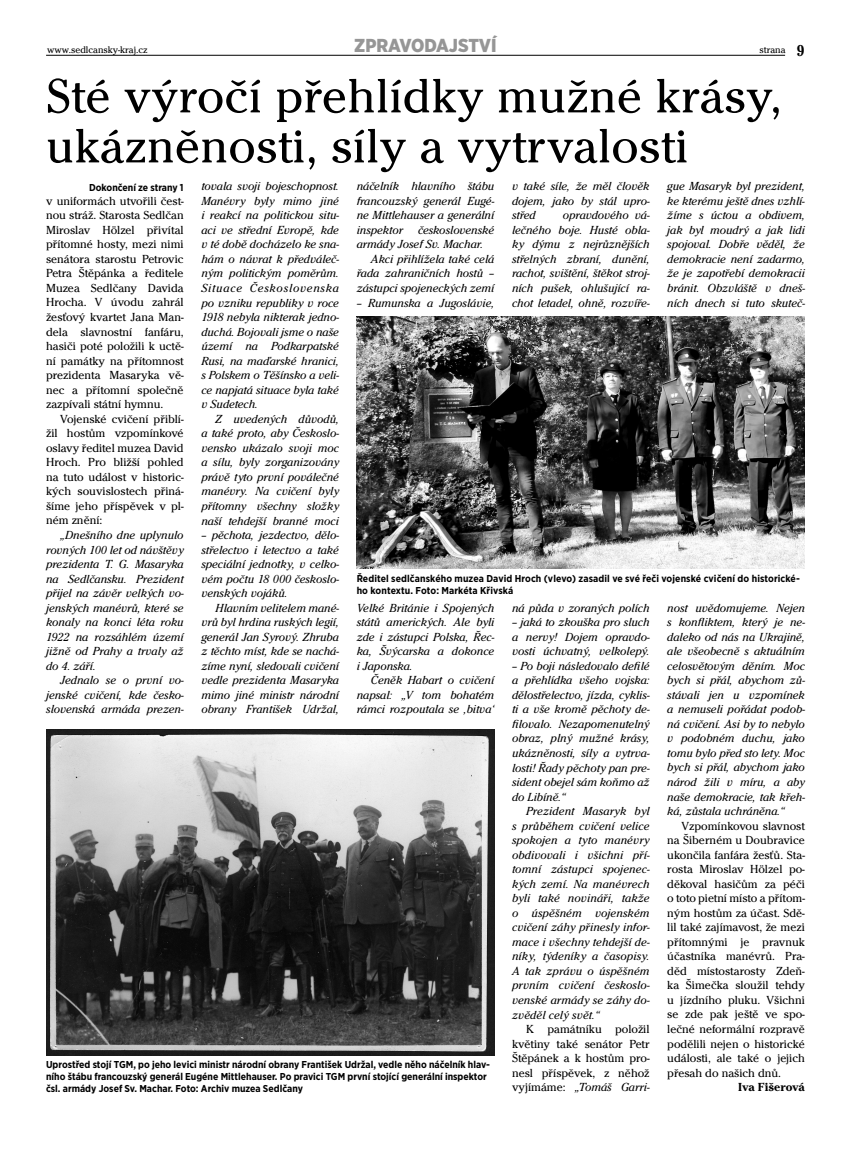
<style>
.page{position:relative;width:851px;height:1152px;background:#fff}
.page>*{position:absolute;margin:0;border:0;box-sizing:border-box;transform-origin:0 0}
.t1{font:50px/50px "Cheltenham Itc TOT";letter-spacing:.01em;color:#000}
.t2{font:900 condensed 18.75px "Gotham CE";color:#969696}
.t3{font:italic 12.12px/14.5px "Cheltenham Itc TOT";color:#000;text-align:justify}
.t4{font:12.12px/14.5px "Cheltenham Itc TOT";color:#000;text-align:justify}
.t5{font:700 12.12px "Cheltenham Itc TOT";color:#000}
.t6{font:700 condensed 10px/12px "Gotham CE";color:#000}
.t7{font:10px "Cheltenham Itc TOT";color:#000}
.s1{font-weight:700;font-stretch:condensed;font-size:16.25px}
.s2{font-style:italic}
</style>
<div class="page">
<hr style="left:46px;top:55px;width:739px;height:1px;background:#000">
<img style="left:46px;top:729px;width:448px;height:326px">
<img style="left:356px;top:317px;width:448px;height:252px">
<p class="t7" style="left:47px;top:46px;width:102px">www.sedlcansky-kraj.cz</p>
<h2 class="t2" style="left:354px;top:39px;width:144px">ZPRAVODAJSTVÍ</h2>
<p class="t7" style="left:759px;top:46px;width:47px">strana <span class="s1">9</span></p>
<h1 class="t1" style="left:46px;top:75px;width:737px">Sté výročí přehlídky mužné krásy, ukázněnosti, síly a vytrvalosti</h1>
<p class="t3" style="left:201px;top:180px;width:139px">tovala svoji bojeschopnost.<br>Manévry byly mimo jiné i reakcí na politickou situ&shy;aci ve střední Evropě, kde v té době docházelo ke sna&shy;hám o návrat k předváleč&shy;ným politickým poměrům.<br>Situace Československa po vzniku republiky v roce 1918 nebyla nikterak jedno&shy;duchá. Bojovali jsme o naše území na Podkarpatské Rusi, na maďarské hranici, s Polskem o Těšínsko a veli&shy;ce napjatá situace byla také v Sudetech.</p>
<p class="t3" style="left:201px;top:413px;width:139px;text-indent:14px">Z uvedených důvodů, a také proto, aby Českoslo&shy;vensko ukázalo svoji moc a sílu, byly zorganizovány právě tyto první poválečné manévry. Na cvičení byly přítomny všechny složky naší tehdejší branné moci</p>
<p class="t3" style="left:201px;top:529px;width:139px">– pěchota, jezdectvo, dělo&shy;střelectvo i letectvo a také speciální jednotky, v celko&shy;vém počtu 18 000 českoslo&shy;venských vojáků.</p>
<p class="t3" style="left:201px;top:601px;width:139px;text-indent:14px">Hlavním velitelem mané&shy;vrů byl hrdina ruských legií, generál Jan Syrový. Zhruba z těchto míst, kde se nachá&shy;zíme nyní, sledovali cvičení vedle prezidenta Masaryka mimo jiné ministr národní obrany František Udržal,</p>
<p class="t3" style="left:667px;top:180px;width:139px">gue Masaryk byl prezident, ke kterému ještě dnes vzhlí&shy;žíme s úctou a obdivem, jak byl moudrý a jak lidi spojoval. Dobře věděl, že demokracie není zadarmo, že je zapotřebí demokracii bránit. Obzvláště v dneš&shy;ních dnech si tuto skuteč-</p>
<p class="t3" style="left:512px;top:180px;width:139px">v také síle, že měl člověk dojem, jako by stál upro&shy;střed</p>
<p class="t3" style="left:356px;top:180px;width:139px">náčelník hlavního štábu</p>
<p class="t3" style="left:356px;top:195px;width:139px">francouzský generál Eugé-</p>
<p class="t3" style="left:356px;top:209px;width:139px">ne Mittlehauser a generální</p>
<p class="t3" style="left:356px;top:224px;width:139px">inspektor československé</p>
<p class="t3" style="left:356px;top:238px;width:128px">armády Josef Sv. Machar.</p>
<p class="t3" style="left:371px;top:253px;width:125px">Akci přihlížela také celá</p>
<p class="t3" style="left:356px;top:267px;width:139px">řada zahraničních hostů –</p>
<p class="t3" style="left:356px;top:282px;width:139px">zástupci spojeneckých zemí</p>
<p class="t3" style="left:356px;top:296px;width:139px">– Rumunska a Jugoslávie,</p>
<p class="t6" style="left:89px;top:182px;width:96px">Dokončení ze strany 1</p>
<p class="t4" style="left:46px;top:195px;width:139px">v uniformách utvořili čest&shy;nou stráž. Starosta Sedlčan Miroslav Hölzel přivítal přítomné hosty, mezi nimi senátora starostu Petrovic Petra Štěpánka a ředitele Muzea Sedlčany Davida Hrocha. V úvodu zahrál žesťový kvartet Jana Man&shy;dela slavnostní fanfáru, hasiči poté položili k uctě&shy;ní památky na přítomnost prezidenta Masaryka vě&shy;nec a přítomní společně zazpívali státní hymnu.</p>
<p class="t4" style="left:46px;top:412px;width:139px;text-indent:14px">Vojenské cvičení přiblí&shy;žil hostům vzpomínkové oslavy ředitel muzea David Hroch. Pro bližší pohled na tuto událost v historic&shy;kých souvislostech přiná&shy;šíme jeho příspěvek v pl&shy;ném znění:</p>
<p class="t3" style="left:46px;top:529px;width:139px;text-indent:14px">„Dnešního dne uplynulo rovných 100 let od návštěvy prezidenta T. G. Masaryka na Sedlčansku. Prezident přijel na závěr velkých vo&shy;jenských manévrů, které se konaly na konci léta roku 1922 na rozsáhlém území jižně od Prahy a trvaly až do 4. září.</p>
<p class="t3" style="left:46px;top:674px;width:139px;text-indent:14px">Jednalo se o první vo&shy;jenské cvičení, kde česko&shy;slovenská armáda prezen-</p>
<p class="t3" style="left:512px;top:209px;width:139px;text-indent:51px">opravdového vá&shy;lečného boje. Husté obla&shy;ky dýmu z nejrůznějších střelných zbraní, dunění, rachot, svištění, štěkot stroj&shy;ních pušek, ohlušující ra&shy;chot letadel, ohně, rozvíře-</p>
<p class="t6" style="left:356px;top:573px;width:444px">Ředitel sedlčanského muzea David Hroch (vlevo) zasadil ve své řeči vojenské cvičení do historické&shy;ho kontextu. Foto: Markéta Křivská</p>
<p class="t3" style="left:356px;top:601px;width:139px">Velké Británie i Spojených států amerických. Ale byli zde i zástupci Polska, Řec&shy;ka, Švýcarska a dokonce i Japonska.</p>
<p class="t3" style="left:356px;top:674px;width:139px;text-indent:14px">Čeněk Habart o cvičení napsal: „V tom bohatém rámci rozpoutala se ‚bitva‘</p>
<p class="t3" style="left:512px;top:601px;width:139px">ná půda v zoraných polích</p>
<p class="t3" style="left:512px;top:616px;width:139px">– jaká to zkouška pro sluch a nervy! Dojem opravdo&shy;vosti úchvatný, velkolepý.</p>
<p class="t3" style="left:512px;top:660px;width:139px">– Po boji následovalo defilé a přehlídka všeho vojska: dělostřelectvo, jízda, cyklis&shy;ti a vše kromě pěchoty de&shy;filovalo. Nezapomenutelný obraz, plný mužné krásy, ukázněnosti, síly a vytrva&shy;losti! Řady pěchoty pan pre&shy;sident obejel sám koňmo až do Libíně.“</p>
<p class="t3" style="left:512px;top:805px;width:139px;text-indent:14px">Prezident Masaryk byl s průběhem cvičení velice spokojen a tyto manévry obdivovali i všichni pří&shy;tomní zástupci spojenec&shy;kých zemí. Na manévrech byli také novináři, takže o úspěšném vojenském cvičení záhy přinesly infor&shy;mace i všechny tehdejší de&shy;níky, týdeníky a časopisy.<br>A tak zprávu o úspěšném prvním cvičení českoslo&shy;venské armády se záhy do&shy;zvěděl celý svět.“</p>
<p class="t4" style="left:512px;top:1022px;width:139px;text-indent:14px">K památníku položil květiny také senátor Petr Štěpánek a k hostům pro&shy;nesl příspěvek, z něhož vyjímáme: <span class="s2">„Tomáš Garri-</span></p>
<p class="t3" style="left:667px;top:601px;width:139px">nost uvědomujeme. Nejen s konfliktem, který je ne&shy;daleko od nás na Ukrajině, ale všeobecně s aktuálním celosvětovým děním. Moc bych si přál, abychom zů&shy;stávali jen u vzpomínek a nemuseli pořádat podob&shy;ná cvičení. Asi by to nebylo v podobném duchu, jako tomu bylo před sto lety. Moc bych si přál, abychom jako národ žili v míru, a aby naše demokracie, tak křeh&shy;ká, zůstala uchráněna.“</p>
<p class="t4" style="left:667px;top:819px;width:139px;text-indent:14px">Vzpomínkovou slavnost na Šiberném u Doubravice ukončila fanfára žesťů. Sta&shy;rosta Miroslav Hölzel po&shy;děkoval hasičům za péči o toto pietní místo a přítom&shy;ným hostům za účast. Sdě&shy;lil také zajímavost, že mezi přítomnými je pravnuk účastníka manévrů. Pra&shy;děd místostarosty Zdeň&shy;ka Šimečka sloužil tehdy u jízdního pluku. Všichni se zde pak ještě ve spo&shy;lečné neformální rozpravě podělili nejen o historické události, ale také o jejich přesah do našich dnů.</p>
<p class="t5" style="left:738px;top:1082px;width:68px">Iva Fišerová</p>
<p class="t6" style="left:46px;top:1059px;width:445px">Uprostřed stojí TGM, po jeho levici ministr národní obrany František Udržal, vedle něho náčelník hlav&shy;ního štábu francouzský generál Eugéne Mittlehauser. Po pravici TGM první stojící generální inspektor čsl. armády Josef Sv. Machar. Foto: Archiv muzea Sedlčany</p>
</div>
